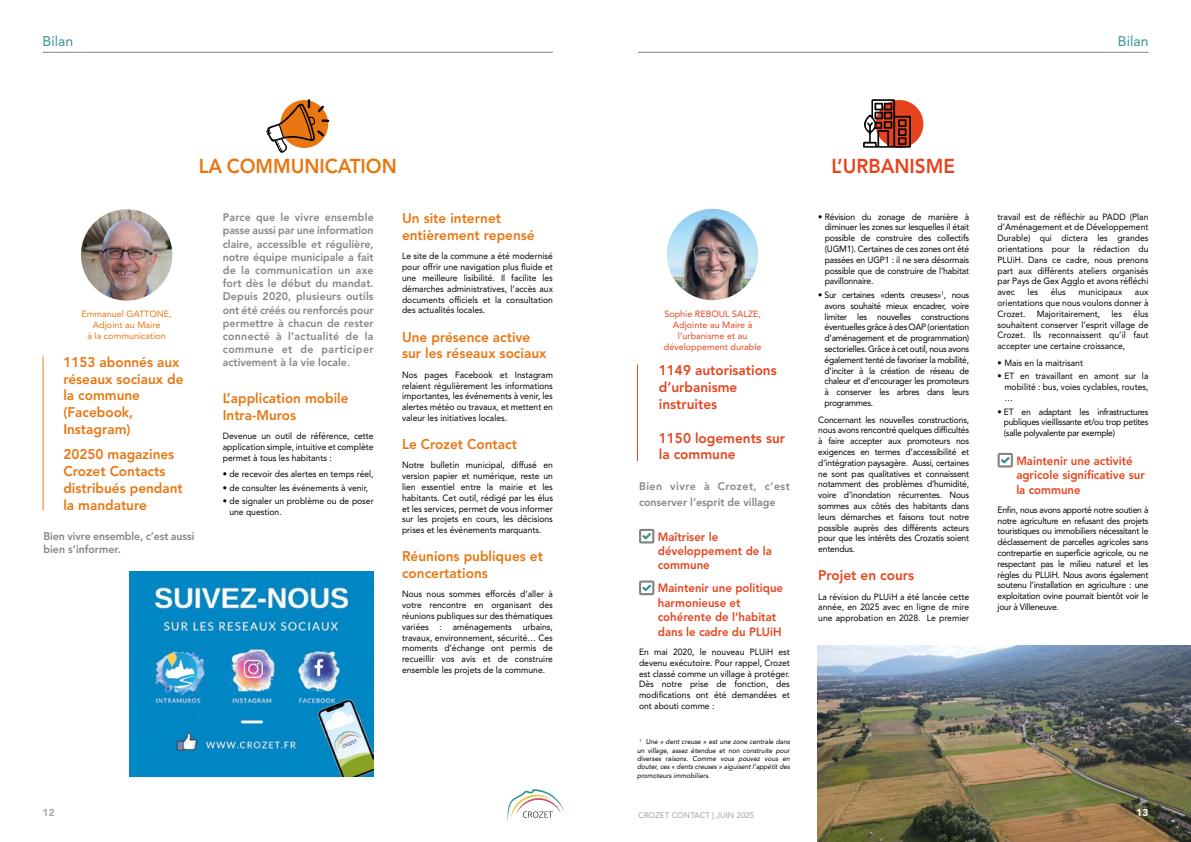
<style>
.page{position:relative;width:1191px;height:842px;background:#fff}
.page>*{position:absolute;margin:0;border:0;box-sizing:border-box;transform-origin:0 0}
.t1{font:800 20px "Avenir LT Std";color:#e87611;scale:.95 1}
.t2{font:800 20px "Avenir LT Std";color:#e6431d;scale:.95 1}
.t3{font:800 14px/16.8px "Avenir LT Std";color:#e87611}
.t4{font:800 14px/16.8px "Avenir LT Std";color:#e6431d}
.t5{font:14px "Avenir LT Std";color:#329491}
.t6{font:800 12px/14.4px "Avenir LT Std";color:#e6431d;scale:.95 1}
.t7{font:800 11px/13.2px "Avenir LT Std";color:#858584;scale:.96 1}
.t8{font:900 10px "Avenir LT Std";color:#aaa}
.t9{font:900 10px "Avenir LT Std";color:#fff}
.t10{font:9px/10.8px "Avenir LT Std";color:#000;text-align:justify;scale:.95 1}
.t11{font:9px/10.8px "Avenir LT Std";color:#e6431d;text-align:center}
.t12{font:9px/10.8px "Avenir LT Std";color:#e87611;text-align:center}
.t13{font:500 8px "Avenir LT Std";color:#aaa}
.t14{font:italic 7px/8.4px "Avenir LT Std";color:#000;text-align:justify;scale:.95 1}
.s1{font-weight:800}
</style>
<div class="page">
<svg style="left:507px;top:789px;width:57px;height:33px"></svg>
<hr style="left:638px;top:52px;width:510px;height:1px;background:#858584">
<hr style="left:43px;top:52px;width:510px;height:1px;background:#858584">
<img style="left:818px;top:646px;width:373px;height:196px">
<svg style="left:639px;top:529px;width:15px;height:14px"></svg>
<svg style="left:639px;top:580px;width:15px;height:15px"></svg>
<svg style="left:997px;top:453px;width:16px;height:15px"></svg>
<hr style="left:43px;top:356px;width:1px;height:154px;background:#e87611">
<hr style="left:637px;top:364px;width:1px;height:97px;background:#e6431d">
<img style="left:81px;top:209px;width:91px;height:92px;border-radius:46px">
<img style="left:667px;top:209px;width:91px;height:91px;border-radius:46px">
<svg style="left:266px;top:99px;width:64px;height:54px"></svg>
<div style="left:875px;top:100px;width:48px;height:48px;background:#e6431d;border-radius:50%"></div>
<svg style="left:863px;top:99px;width:48px;height:49px"></svg>
<img style="left:129px;top:572px;width:244px;height:205px">
<h2 class="t5" style="left:43px;top:33px;width:32px">Bilan</h2>
<h2 class="t5" style="left:1117px;top:33px;width:32px">Bilan</h2>
<h1 class="t1" style="left:199px;top:155px;width:210px">LA COMMUNICATION</h1>
<h1 class="t2" style="left:831px;top:154px;width:132px">L’URBANISME</h1>
<p class="t7" style="left:223px;top:211px;width:159px;text-align:justify">Parce que le vivre ensemble passe aussi par une information claire, accessible et régulière, notre équipe municipale a fait de la communication un axe fort dès le début du mandat.<br>Depuis 2020, plusieurs outils ont été créés ou renforcés pour permettre à chacun de rester connecté à l’actualité de la commune et de participer activement à la vie locale.</p>
<h2 class="t3" style="left:223px;top:390px;width:127px">L’application mobile<br>Intra-Muros</h2>
<p class="t10" style="left:223px;top:431px;width:160px">Devenue un outil de référence, cette application simple, intuitive et complète permet à tous les habitants :</p>
<p class="t10" style="left:223px;top:469px;width:160px">• de recevoir des alertes en temps réel,</p>
<p class="t10" style="left:223px;top:482px;width:155px">• de consulter les événements à venir,</p>
<p class="t10" style="left:229px;top:496px;width:153px;text-indent:-7px">• de signaler un problème ou de poser une question.</p>
<h2 class="t3" style="left:402px;top:210px;width:134px">Un site internet entièrement repensé</h2>
<p class="t10" style="left:402px;top:251px;width:160px">Le site de la commune a été modernisé pour offrir une navigation plus fluide et une meilleure lisibilité. Il facilite les démarches administratives, l’accès aux documents officiels et la consultation des actualités locales.</p>
<h2 class="t3" style="left:402px;top:328px;width:146px">Une présence active sur les réseaux sociaux</h2>
<p class="t10" style="left:402px;top:369px;width:160px">Nos pages Facebook et Instagram relaient régulièrement les informations importantes, les événements à venir, les alertes météo ou travaux, et mettent en valeur les initiatives locales.</p>
<h2 class="t3" style="left:402px;top:436px;width:116px">Le Crozet Contact</h2>
<p class="t10" style="left:402px;top:460px;width:160px">Notre bulletin municipal, diffusé en version papier et numérique, reste un lien essentiel entre la mairie et les habitants. Cet outil, rédigé par les élus et les services, permet de vous informer sur les projets en cours, les décisions prises et les événements marquants.</p>
<h2 class="t3" style="left:402px;top:548px;width:142px">Réunions publiques et concertations</h2>
<p class="t10" style="left:402px;top:589px;width:160px">Nous nous sommes efforcés d’aller à votre rencontre en organisant des réunions publiques sur des thématiques variées : aménagements urbains, travaux, environnement, sécurité… Ces moments d’échange ont permis de recueillir vos avis et de construire ensemble les projets de la commune.</p>
<p class="t12" style="left:82px;top:309px;width:92px">Emmanuel GATTONE,<br>Adjoint au Maire<br>à la communication</p>
<p class="t11" style="left:664px;top:309px;width:99px">Sophie REBOUL SALZE,<br>Adjointe au Maire à l’urbanisme et au développement durable</p>
<h2 class="t3" style="left:63px;top:353px;width:122px">1153 abonnés aux réseaux sociaux de la commune (Facebook,<br>Instagram)</h2>
<h2 class="t3" style="left:63px;top:446px;width:121px">20250 magazines<br>Crozet Contacts distribués pendant la mandature</h2>
<p class="t7" style="left:44px;top:529px;width:159px">Bien vivre ensemble, c’est aussi bien s’informer.</p>
<h2 class="t4" style="left:659px;top:362px;width:119px">1149 autorisations d’urbanisme instruites</h2>
<h2 class="t4" style="left:659px;top:429px;width:128px">1150 logements sur la commune</h2>
<p class="t7" style="left:639px;top:477px;width:159px;line-height:16.8px">Bien vivre à Crozet, c’est conserver l’esprit de village</p>
<h3 class="t6" style="left:658px;top:529px;width:122px">Maîtriser le développement de la commune</h3>
<h3 class="t6" style="left:658px;top:581px;width:133px">Maintenir une politique harmonieuse et cohérente de l’habitat dans le cadre du PLUiH</h3>
<p class="t10" style="left:639px;top:646px;width:160px">En mai 2020, le nouveau PLUiH est devenu exécutoire. Pour rappel, Crozet est classé comme un village à protéger.<br>Dès notre prise de fonction, des modifications ont été demandées et ont abouti comme :</p>
<p class="t14" style="left:637px;top:738px;width:162px;text-indent:2px"><sup>1</sup> Une « dent creuse » est une zone centrale dans un village, assez étendue et non construite pour diverses raisons. Comme vous pouvez vous en douter, ces « dents creuses » aiguisent l’appétit des promoteurs immobiliers.</p>
<p class="t10" style="left:824px;top:211px;width:154px;text-indent:-6px"><span class="s1">•</span> Révision du zonage de manière à diminuer les zones sur lesquelles il était possible de construire des collectifs (UGM1). Certaines de ces zones ont été passées en UGP1 : il ne sera désormais possible que de construire de l’habitat pavillonnaire.</p>
<p class="t10" style="left:824px;top:290px;width:154px;text-indent:-6px"><span class="s1">•</span> Sur certaines «dents creuses»<sup>1</sup>, nous avons souhaité mieux encadrer, voire limiter les nouvelles constructions éventuelles grâce à des OAP (orientation d’aménagement et de programmation) sectorielles. Grâce à cet outil, nous avons également tenté de favoriser la mobilité, d’inciter à la création de réseau de chaleur et d’encourager les promoteurs à conserver les arbres dans leurs programmes.</p>
<p class="t10" style="left:818px;top:414px;width:160px">Concernant les nouvelles constructions, nous avons rencontré quelques difficultés à faire accepter aux promoteurs nos exigences en termes d’accessibilité et d’intégration paysagère. Aussi, certaines ne sont pas qualitatives et connaissent notamment des problèmes d’humidité, voire d’inondation récurrentes. Nous sommes aux côtés des habitants dans leurs démarches et faisons tout notre possible auprès des différents acteurs pour que les intérêts des Crozatis soient entendus.</p>
<h2 class="t4" style="left:818px;top:567px;width:97px">Projet en cours</h2>
<p class="t10" style="left:818px;top:591px;width:160px">La révision du PLUiH a été lancée cette année, en 2025 avec en ligne de mire une approbation en 2028. Le premier</p>
<p class="t10" style="left:997px;top:211px;width:160px">travail est de réfléchir au PADD (Plan d’Aménagement et de Développement Durable) qui dictera les grandes orientations pour la rédaction du PLUiH. Dans ce cadre, nous prenons part aux différents ateliers organisés par Pays de Gex Agglo et avons réfléchi avec</p>
<p class="t10" style="left:1027px;top:287px;width:12px">les</p>
<p class="t10" style="left:1050px;top:287px;width:18px">élus</p>
<p class="t10" style="left:1078px;top:287px;width:48px">municipaux</p>
<p class="t10" style="left:997px;top:287px;width:160px;text-indent:137px">aux orientations que nous voulons donner à Crozet. Majoritairement, les élus souhaitent conserver l’esprit village de Crozet. Ils reconnaissent qu’il faut accepter une certaine croissance,</p>
<p class="t10" style="left:997px;top:357px;width:92px"><span class="s1">•</span> Mais en la maitrisant</p>
<p class="t10" style="left:1004px;top:371px;width:153px;text-indent:-7px"><span class="s1">•</span> ET en travaillant en amont sur la mobilité : bus, voies cyclables, routes, …</p>
<p class="t10" style="left:1003px;top:406px;width:154px;text-indent:-6px"><span class="s1">•</span> ET en adaptant les infrastructures publiques vieillissante et/ou trop petites (salle polyvalente par exemple)</p>
<h3 class="t6" style="left:1016px;top:453px;width:137px">Maintenir une activité agricole significative sur la commune</h3>
<p class="t10" style="left:997px;top:504px;width:160px">Enfin, nous avons apporté notre soutien à notre agriculture en refusant des projets touristiques ou immobiliers nécessitant le déclassement de parcelles agricoles sans contrepartie en superficie agricole, ou ne respectant pas le milieu naturel et les règles du PLUiH. Nous avons également soutenu l’installation en agriculture : une exploitation ovine pourrait bientôt voir le jour à Villeneuve.</p>
<p class="t8" style="left:43px;top:806px;width:14px">12</p>
<p class="t13" style="left:638px;top:810px;width:118px">CROZET CONTACT | JUIN 2025</p>
<p class="t9" style="left:1136px;top:806px;width:14px">13</p>
</div>
